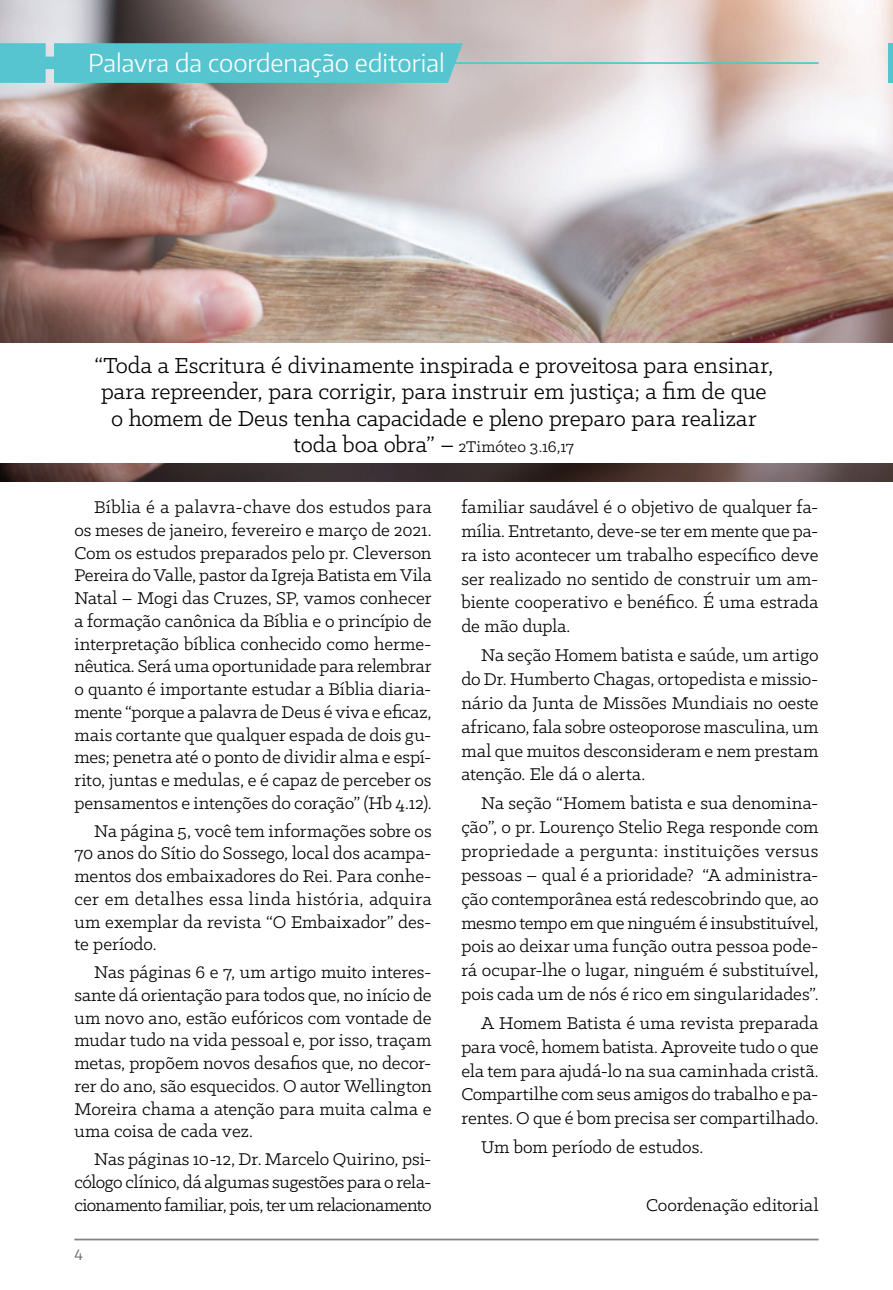
<style>
.page{position:relative;width:893px;height:1290px;background:#fff}
.page>*{position:absolute;margin:0;border:0;box-sizing:border-box;transform-origin:0 0}
.t1{font:24.5px/26.2px "Klinic Slab";color:#000;text-align:center}
.t2{font:300 24.5px "Encode Sans Normal";color:#fff}
.t3{font:19.25px/22.8px "Klinic Slab";color:#000;text-align:justify}
.t4{font:17.5px "Klinic Slab";letter-spacing:-.005em;color:#000}
.t5{font:14px "Encode Sans Normal";color:#6d6e71}
.s1{font-size:24.5px}
</style>
<div class="page">
<img style="left:0;top:0;width:893px;height:481px">
<hr style="left:74px;top:1238px;width:745px;height:2px;background:#808285">
<div style="left:0;top:344px;width:893px;height:119px;background:#fff"></div>
<svg style="left:0;top:43px;width:463px;height:40px;background:#5ac4cf"></svg>
<hr style="left:262px;top:62px;width:557px;height:2px;background:#56c5d0">
<div style="left:888px;top:43px;width:5px;height:40px;background:#56c5d0"></div>
<p class="t2" style="left:88px;top:47px;width:358px">Palavra da coordenação editorial</p>
<p class="t1" style="left:94px;top:352px;width:680px">“Toda a Escritura é divinamente inspirada e proveitosa para ensinar, para repreender, para corrigir, para instruir em justiça; a fim de que o homem de Deus tenha capacidade e pleno preparo para realizar</p>
<p class="t4" style="left:294px;top:435px;width:282px"><span class="s1">toda boa obra” –</span> 2Timóteo 3.16,17</p>
<p class="t3" style="left:74px;top:495px;width:359px;text-indent:20px">Bíblia é a palavra-chave dos estudos para os meses de janeiro, fevereiro e março de 2021.<br>Com os estudos preparados pelo pr. Cleverson Pereira do Valle, pastor da Igreja Batista em Vila Natal – Mogi das Cruzes, SP, vamos conhecer a formação canônica da Bíblia e o princípio de interpretação bíblica conhecido como herme&shy;nêutica. Será uma oportunidade para relembrar o quanto é importante estudar a Bíblia diaria&shy;mente “porque a palavra de Deus é viva e eficaz, mais cortante que qualquer espada de dois gu&shy;mes; penetra até o ponto de dividir alma e espí&shy;rito, juntas e medulas, e é capaz de perceber os pensamentos e intenções do coração” (Hb 4.12).</p>
<p class="t3" style="left:74px;top:819px;width:359px;text-indent:20px">Na página 5, você tem informações sobre os 70 anos do Sítio do Sossego, local dos acampa&shy;mentos dos embaixadores do Rei. Para conhe&shy;cer em detalhes essa linda história, adquira um exemplar da revista “O Embaixador” des&shy;te período.</p>
<p class="t3" style="left:74px;top:960px;width:359px;text-indent:20px">Nas páginas 6 e 7, um artigo muito interes&shy;sante dá orientação para todos que, no início de um novo ano, estão eufóricos com vontade de mudar tudo na vida pessoal e, por isso, traçam metas, propõem novos desafios que, no decor&shy;rer do ano, são esquecidos. O autor Wellington Moreira chama a atenção para muita calma e uma coisa de cada vez.</p>
<p class="t3" style="left:74px;top:1147px;width:359px;text-indent:20px">Nas páginas 10-12, Dr. Marcelo Quirino, psi&shy;cólogo clínico, dá algumas sugestões para o rela&shy;cionamento familiar, pois, ter um relacionamento</p>
<p class="t5" style="left:74px;top:1246px;width:10px">4</p>
<p class="t3" style="left:461px;top:495px;width:359px;line-height:23.8px">familiar saudável é o objetivo de qualquer fa&shy;mília. Entretanto, deve-se ter em mente que pa&shy;ra isto acontecer um trabalho específico deve ser realizado no sentido de construir um am&shy;biente cooperativo e benéfico. É uma estrada de mão dupla.</p>
<p class="t3" style="left:461px;top:643px;width:359px;line-height:23.8px;text-indent:20px">Na seção Homem batista e saúde, um artigo do Dr. Humberto Chagas, ortopedista e missio&shy;nário da Junta de Missões Mundiais no oeste africano, fala sobre osteoporose masculina, um mal que muitos desconsideram e nem prestam atenção. Ele dá o alerta.</p>
<p class="t3" style="left:461px;top:791px;width:359px;line-height:23.8px;text-indent:20px">Na seção “Homem batista e sua denomina&shy;ção”, o pr. Lourenço Stelio Rega responde com propriedade a pergunta: instituições versus pessoas – qual é a prioridade? “A administra&shy;ção contemporânea está redescobrindo que, ao mesmo tempo em que ninguém é insubstituível, pois ao deixar uma função outra pessoa pode&shy;rá ocupar-lhe o lugar, ninguém é substituível, pois cada um de nós é rico em singularidades”.</p>
<p class="t3" style="left:461px;top:1010px;width:359px;line-height:23.8px;text-indent:20px">A Homem Batista é uma revista preparada para você, homem batista. Aproveite tudo o que ela tem para ajudá-lo na sua caminhada cristã.<br>Compartilhe com seus amigos do trabalho e pa&shy;rentes. O que é bom precisa ser compartilhado.</p>
<p class="t3" style="left:481px;top:1135px;width:223px">Um bom período de estudos.</p>
<p class="t3" style="left:646px;top:1193px;width:174px">Coordenação editorial</p>
</div>
